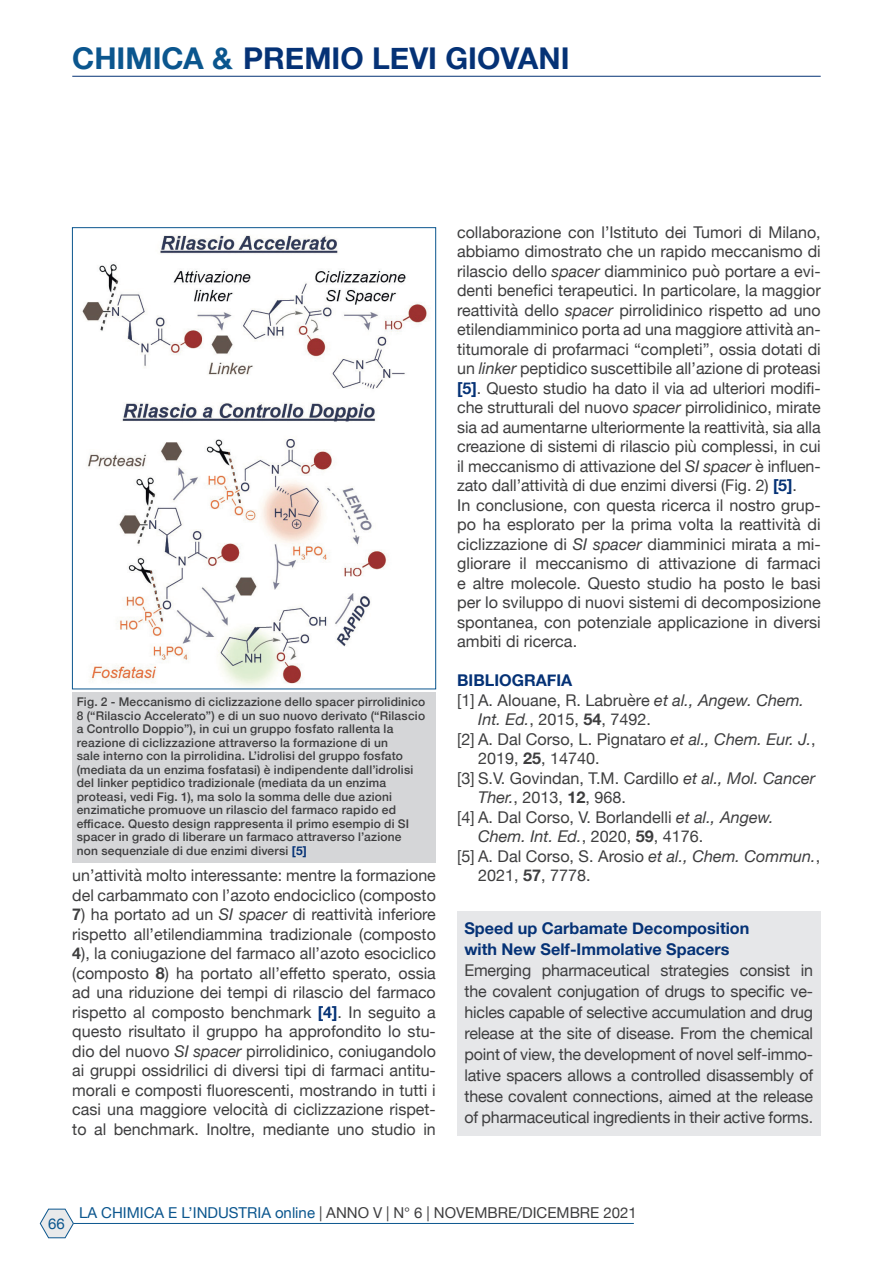
<style>
.page{position:relative;width:893px;height:1263px;background:#fff}
.page>*{position:absolute;margin:0;border:0;box-sizing:border-box;transform-origin:0 0}
.t1{font:700 30px "Helvetica Neue";color:#053276}
.Body_Text_2{font:16.2px/19.5px "Helvetica Neue";color:#3e3e3f}
.Normale{font:16.2px/21px "Helvetica Neue";letter-spacing:-.01em;color:#3e3e3f;text-align:justify}
.Normale-2{font:700 16.2px "Helvetica Neue";color:#053276}
.Body_Text_2-2{font:700 16.2px "Helvetica Neue";color:#053276}
.t2{font:15px "Helvetica Neue";color:#3e3e3f}
.t3{font:15px "Helvetica Neue";color:#0b568e}
.Dida{font:500 12px/13.5px "Helvetica Neue";letter-spacing:.015em;color:#3e3e3f}
.s1{color:#0b568e}
.s2{font-weight:700;color:#053276}
.s3{font-weight:700}
.s4{font-style:italic}
</style>
<div class="page">
<hr style="left:72px;top:76px;width:749px;height:1px;background:#053276">
<svg style="left:40px;top:1209px;width:34px;height:29px"></svg>
<hr style="left:74px;top:1223px;width:560px;height:1px;background:#0b568e">
<div style="left:457px;top:911px;width:364px;height:225px;background:#e6e7e9"></div>
<img style="left:82px;top:235px;width:345px;height:452px">
<div style="left:72px;top:692px;width:364px;height:170px;background:#d5d6d8"></div>
<h1 class="t1" style="left:72px;top:35px;width:499px"><span class="s1">CHIMICA &amp;</span> PREMIO LEVI GIOVANI</h1>
<p class="Dida" style="left:77px;top:694px;width:350px">Fig. 2 - Meccanismo di ciclizzazione dello spacer pirrolidinico 8 (“Rilascio Accelerato”) e di un suo nuovo derivato (“Rilascio a Controllo Doppio”), in cui un gruppo fosfato rallenta la reazione di ciclizzazione attraverso la formazione di un<br>sale interno con la pirrolidina. L’idrolisi del gruppo fosfato (mediata da un enzima fosfatasi) è indipendente dall’idrolisi del linker peptidico tradizionale (mediata da un enzima proteasi, vedi Fig. 1), ma solo la somma delle due azioni enzimatiche promuove un rilascio del farmaco rapido ed efficace. Questo design rappresenta il primo esempio di SI spacer in grado di liberare un farmaco attraverso l’azione non sequenziale di due enzimi diversi <span class="s2">[5]</span></p>
<p class="Body_Text_2" style="left:72px;top:867px;width:365px">un’attività molto interessante: mentre la formazione del carbammato con l’azoto endociclico (composto</p>
<p class="Body_Text_2" style="left:72px;top:906px;width:365px;text-align:justify"><span class="s3">7</span>) ha portato ad un <span class="s4">SI spacer</span> di reattività inferiore rispetto all’etilendiammina tradizionale (composto <span class="s3">4</span>), la coniugazione del farmaco all’azoto esociclico (composto <span class="s3">8</span>) ha portato all’effetto sperato, ossia ad una riduzione dei tempi di rilascio del farmaco rispetto al composto benchmark <span class="s2">[4]</span>. In seguito a questo risultato il gruppo ha approfondito lo stu&shy;dio del nuovo <span class="s4">SI spacer</span> pirrolidinico, coniugandolo ai gruppi ossidrilici di diversi tipi di farmaci antitu&shy;morali e composti fluorescenti, mostrando in tutti i casi una maggiore velocità di ciclizzazione rispet&shy;to al benchmark. Inoltre, mediante uno studio in</p>
<p class="Body_Text_2" style="left:457px;top:223px;width:365px;text-align:justify">collaborazione con l’Istituto dei Tumori di Milano, abbiamo dimostrato che un rapido meccanismo di rilascio dello <span class="s4">spacer</span> diamminico può portare a evi&shy;denti benefici terapeutici. In particolare, la maggior reattività dello <span class="s4">spacer</span> pirrolidinico rispetto ad uno etilendiamminico porta ad una maggiore attività an&shy;titumorale di profarmaci “completi”, ossia dotati di un <span class="s4">linker</span> peptidico suscettibile all’azione di proteasi <span class="s2">[5]</span>. Questo studio ha dato il via ad ulteriori modifi&shy;che strutturali del nuovo <span class="s4">spacer</span> pirrolidinico, mirate sia ad aumentarne ulteriormente la reattività, sia alla creazione di sistemi di rilascio più complessi, in cui il meccanismo di attivazione del <span class="s4">SI spacer</span> è influen&shy;zato dall’attività di due enzimi diversi (Fig. 2) <span class="s2">[5]</span>.</p>
<p class="Body_Text_2" style="left:457px;top:496px;width:365px;text-align:justify">In conclusione, con questa ricerca il nostro grup&shy;po ha esplorato per la prima volta la reattività di ciclizzazione di <span class="s4">SI spacer</span> diamminici mirata a mi&shy;gliorare il meccanismo di attivazione di farmaci e altre molecole. Questo studio ha posto le basi per lo sviluppo di nuovi sistemi di decomposizione spontanea, con potenziale applicazione in diversi ambiti di ricerca.</p>
<p class="Body_Text_2-2" style="left:457px;top:668px;width:117px">BIBLIOGRAFIA</p>
<p class="Body_Text_2" style="left:478px;top:691px;width:327px;text-indent:-21px">[1] A. Alouane, R. Labruère <span class="s4">et al., Angew. Chem.<br>Int. Ed.</span>, 2015, <span class="s3">54</span>, 7492.</p>
<p class="Body_Text_2" style="left:478px;top:730px;width:339px;text-indent:-21px">[2] A. Dal Corso, L. Pignataro <span class="s4">et al., Chem. Eur. J.</span>,<br>2019, <span class="s3">25</span>, 14740.</p>
<p class="Body_Text_2" style="left:478px;top:769px;width:338px;text-indent:-21px">[3] S.V. Govindan, T.M. Cardillo <span class="s4">et al., Mol. Cancer<br>Ther.</span>, 2013, <span class="s3">12</span>, 968.</p>
<p class="Body_Text_2" style="left:478px;top:808px;width:297px;text-indent:-21px">[4] A. Dal Corso, V. Borlandelli <span class="s4">et al., Angew.<br>Chem. Int. Ed.</span>, 2020, <span class="s3">59</span>, 4176.</p>
<p class="Body_Text_2" style="left:478px;top:847px;width:344px;text-indent:-21px">[5] A. Dal Corso, S. Arosio <span class="s4">et al., Chem. Commun.</span>,<br>2021, <span class="s3">57</span>, 7778.</p>
<p class="Normale-2" style="left:464px;top:915px;width:286px">Speed up Carbamate Decomposition</p>
<p class="Normale-2" style="left:464px;top:936px;width:267px">with New Self-Immolative Spacers</p>
<p class="Normale" style="left:464px;top:960px;width:350px">Emerging pharmaceutical strategies consist in the covalent conjugation of drugs to specific ve&shy;hicles capable of selective accumulation and drug release at the site of disease. From the chemical point of view, the development of novel self-immo&shy;lative spacers allows a controlled disassembly of these covalent connections, aimed at the release of pharmaceutical ingredients in their active forms.</p>
<p class="t3" style="left:48px;top:1212px;width:18px">66</p>
<p class="t2" style="left:79px;top:1202px;width:559px"><span class="s1">LA CHIMICA E L’INDUSTRIA online</span> | ANNO V | N° 6 | NOVEMBRE/DICEMBRE 2021</p>
</div>
